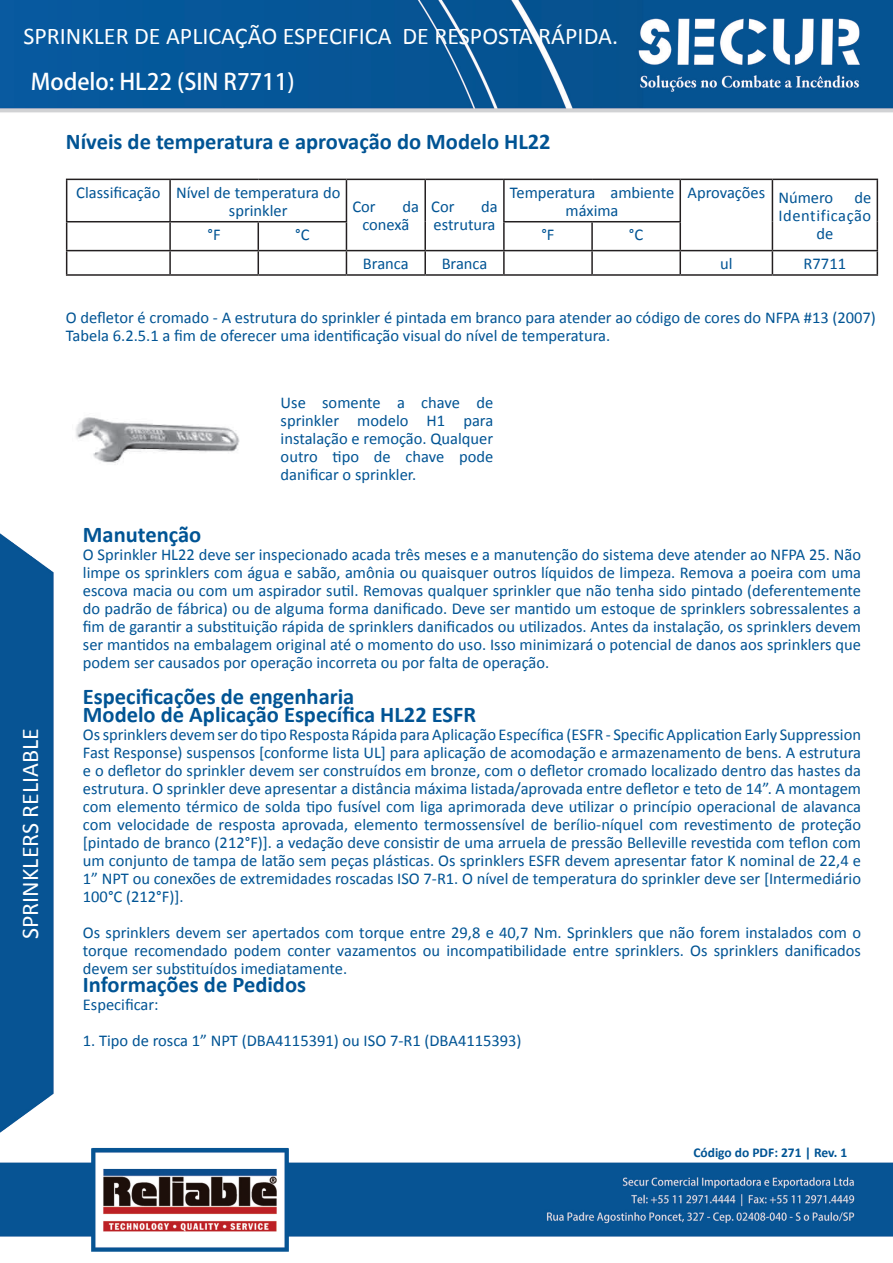
<style>
.page{position:relative;width:893px;height:1263px;background:#fff}
.page>*{position:absolute;margin:0;border:0;box-sizing:border-box;transform-origin:0 0}
.t1{font:24px "Calibri";color:#fff}
.t2{font:700 22.5px/18px "Calibri";color:#015494}
.t3{font:22.5px "Adobe Heiti Std";color:#fff}
.t4{font:16.5px/18px "Calibri";color:#015494;text-align:justify}
.t5{font:700 13.5px "Calibri";color:#015494}
</style>
<div class="page">
<img style="left:0;top:0;width:893px;height:1251px">
<img style="left:92px;top:1148px;width:196px;height:104px">
<hr style="left:66px;top:179px;width:104px;height:1px;background:#231f20">
<hr style="left:66px;top:180px;width:1px;height:41px;background:#231f20">
<hr style="left:170px;top:179px;width:88px;height:1px;background:#231f20">
<hr style="left:169px;top:180px;width:2px;height:41px;background:#231f20">
<hr style="left:258px;top:179px;width:88px;height:1px;background:#231f20">
<hr style="left:346px;top:179px;width:79px;height:1px;background:#231f20">
<hr style="left:346px;top:180px;width:1px;height:41px;background:#231f20">
<hr style="left:425px;top:179px;width:79px;height:1px;background:#231f20">
<hr style="left:424px;top:180px;width:2px;height:42px;background:#231f20">
<hr style="left:504px;top:179px;width:88px;height:1px;background:#231f20">
<hr style="left:503px;top:180px;width:2px;height:41px;background:#231f20">
<hr style="left:592px;top:179px;width:88px;height:1px;background:#231f20">
<hr style="left:680px;top:179px;width:92px;height:1px;background:#231f20">
<hr style="left:679px;top:180px;width:2px;height:41px;background:#231f20">
<hr style="left:772px;top:179px;width:106px;height:1px;background:#231f20">
<hr style="left:772px;top:180px;width:1px;height:42px;background:#231f20">
<hr style="left:877px;top:180px;width:1px;height:42px;background:#231f20">
<hr style="left:66px;top:221px;width:104px;height:1px;background:#231f20">
<hr style="left:170px;top:221px;width:88px;height:1px;background:#231f20">
<hr style="left:169px;top:222px;width:2px;height:28px;background:#231f20">
<hr style="left:258px;top:221px;width:89px;height:1px;background:#231f20">
<hr style="left:424px;top:222px;width:2px;height:28px;background:#231f20">
<hr style="left:503px;top:221px;width:89px;height:1px;background:#231f20">
<hr style="left:503px;top:222px;width:2px;height:28px;background:#231f20">
<hr style="left:592px;top:221px;width:89px;height:1px;background:#231f20">
<hr style="left:591px;top:222px;width:2px;height:28px;background:#231f20">
<hr style="left:679px;top:222px;width:2px;height:28px;background:#231f20">
<hr style="left:66px;top:250px;width:104px;height:1px;background:#231f20">
<svg style="left:66px;top:222px;width:1px;height:52px"></svg>
<hr style="left:170px;top:250px;width:88px;height:1px;background:#231f20">
<hr style="left:169px;top:251px;width:2px;height:23px;background:#231f20">
<hr style="left:258px;top:250px;width:88px;height:1px;background:#231f20">
<svg style="left:258px;top:222px;width:1px;height:52px"></svg>
<hr style="left:346px;top:250px;width:79px;height:1px;background:#231f20">
<svg style="left:346px;top:222px;width:1px;height:52px"></svg>
<hr style="left:425px;top:250px;width:79px;height:1px;background:#231f20">
<hr style="left:424px;top:251px;width:2px;height:23px;background:#231f20">
<hr style="left:504px;top:250px;width:88px;height:1px;background:#231f20">
<hr style="left:503px;top:251px;width:2px;height:23px;background:#231f20">
<hr style="left:592px;top:250px;width:88px;height:1px;background:#231f20">
<hr style="left:591px;top:251px;width:2px;height:23px;background:#231f20">
<hr style="left:680px;top:250px;width:92px;height:1px;background:#231f20">
<hr style="left:679px;top:251px;width:2px;height:23px;background:#231f20">
<hr style="left:772px;top:250px;width:106px;height:1px;background:#231f20">
<svg style="left:772px;top:222px;width:1px;height:52px"></svg>
<svg style="left:877px;top:222px;width:1px;height:52px"></svg>
<hr style="left:66px;top:274px;width:104px;height:2px;background:#231f20">
<hr style="left:170px;top:274px;width:88px;height:2px;background:#231f20">
<hr style="left:258px;top:274px;width:88px;height:2px;background:#231f20">
<hr style="left:346px;top:274px;width:79px;height:2px;background:#231f20">
<hr style="left:425px;top:274px;width:79px;height:2px;background:#231f20">
<hr style="left:504px;top:274px;width:88px;height:2px;background:#231f20">
<hr style="left:592px;top:274px;width:88px;height:2px;background:#231f20">
<hr style="left:680px;top:274px;width:92px;height:2px;background:#231f20">
<hr style="left:772px;top:274px;width:106px;height:2px;background:#231f20">
<img style="left:72px;top:395px;width:171px;height:91px">
<h1 class="t1" style="left:23px;top:21px;width:596px">Sprinkler de Aplicação Especifica de Resposta Rápida.</h1>
<h2 class="t3" style="left:31px;top:69px;width:265px">Modelo: HL22 (SIN R7711)</h2>
<h2 class="t2" style="left:66px;top:131px;width:486px">Níveis de temperatura e aprovação do Modelo HL22</h2>
<p class="t4" style="left:229px;top:182px;width:113px;text-indent:-153px">Classificação Nível de temperatura do sprinkler</p>
<p class="t4" style="left:510px;top:182px;width:166px;text-align:center">Temperatura ambiente máxima</p>
<p class="t4" style="left:687px;top:182px;width:147px">Aprovações Número</p>
<p class="t4" style="left:778px;top:188px;width:94px;text-align:right">de<br>Identificação</p>
<p class="t4" style="left:362px;top:197px;width:58px;text-indent:40px">da conexã</p>
<p class="t4" style="left:431px;top:197px;width:25px">Cor</p>
<p class="t4" style="left:434px;top:197px;width:66px;text-align:right">da estrutura</p>
<p class="t4" style="left:352px;top:197px;width:25px">Cor</p>
<p class="t4" style="left:208px;top:225px;width:15px">°F</p>
<p class="t4" style="left:295px;top:225px;width:16px">°C</p>
<p class="t4" style="left:541px;top:225px;width:15px">°F</p>
<p class="t4" style="left:629px;top:225px;width:16px">°C</p>
<p class="t4" style="left:816px;top:224px;width:18px">de</p>
<p class="t4" style="left:363px;top:254px;width:47px">Branca</p>
<p class="t4" style="left:442px;top:254px;width:47px">Branca</p>
<p class="t4" style="left:720px;top:254px;width:14px">ul</p>
<p class="t4" style="left:804px;top:254px;width:44px">R7711</p>
<p class="t4" style="left:66px;top:308px;width:812px">O defletor é cromado - A estrutura do sprinkler é pintada em branco para atender ao código de cores do NFPA #13 (2007)<br>Tabela 6.2.5.1 a fim de oferecer uma identificação visual do nível de temperatura.</p>
<h1 class="t1" style="left:15px;top:939px;width:213px;rotate:-90deg">sprinklers reliable</h1>
<p class="t4" style="left:281px;top:393px;width:214px">Use somente a chave de sprinkler modelo H1 para instalação e remoção. Qualquer outro tipo de chave pode danificar o sprinkler.</p>
<h2 class="t2" style="left:83px;top:524px;width:120px">Manutenção</h2>
<p class="t4" style="left:83px;top:545px;width:780px">O Sprinkler HL22 deve ser inspecionado acada três meses e a manutenção do sistema deve atender ao NFPA 25. Não limpe os sprinklers com água e sabão, amônia ou quaisquer outros líquidos de limpeza. Remova a poeira com uma escova macia ou com um aspirador sutil. Removas qualquer sprinkler que não tenha sido pintado (deferentemente do padrão de fábrica) ou de alguma forma danificado. Deve ser mantido um estoque de sprinklers sobressalentes a fim de garantir a substituição rápida de sprinklers danificados ou utilizados. Antes da instalação, os sprinklers devem ser mantidos na embalagem original até o momento do uso. Isso minimizará o potencial de danos aos sprinklers que podem ser causados por operação incorreta ou por falta de operação.</p>
<h2 class="t2" style="left:83px;top:686px;width:395px">Especificações de engenharia<br>Modelo de Aplicação Específica HL22 ESFR</h2>
<p class="t4" style="left:83px;top:725px;width:780px">Os sprinklers devem ser do tipo Resposta Rápida para Aplicação Específica (ESFR - Specific Application Early Suppression Fast Response) suspensos [conforme lista UL] para aplicação de acomodação e armazenamento de bens. A estrutura e o defletor do sprinkler devem ser construídos em bronze, com o defletor cromado localizado dentro das hastes da estrutura. O sprinkler deve apresentar a distância máxima listada/aprovada entre defletor e teto de 14”. A montagem com elemento térmico de solda tipo fusível com liga aprimorada deve utilizar o princípio operacional de alavanca com velocidade de resposta aprovada, elemento termossensível de berílio-níquel com revestimento de proteção [pintado de branco (212°F)]. a vedação deve consistir de uma arruela de pressão Belleville revestida com teflon com um conjunto de tampa de latão sem peças plásticas. Os sprinklers ESFR devem apresentar fator K nominal de 22,4 e 1” NPT ou conexões de extremidades roscadas ISO 7-R1. O nível de temperatura do sprinkler deve ser [Intermediário 100°C (212°F)].</p>
<p class="t4" style="left:83px;top:923px;width:780px">Os sprinklers devem ser apertados com torque entre 29,8 e 40,7 Nm. Sprinklers que não forem instalados com o torque recomendado podem conter vazamentos ou incompatibilidade entre sprinklers. Os sprinklers danificados devem ser substituídos imediatamente.</p>
<h2 class="t2" style="left:83px;top:974px;width:225px">Informações de Pedidos</h2>
<p class="t4" style="left:83px;top:995px;width:77px">Especificar:</p>
<p class="t4" style="left:83px;top:1031px;width:440px">1. Tipo de rosca 1” NPT (DBA4115391) ou ISO 7-R1 (DBA4115393)</p>
<p class="t5" style="left:693px;top:1144px;width:155px">Código do PDF: 271 | Rev. 1</p>
</div>
